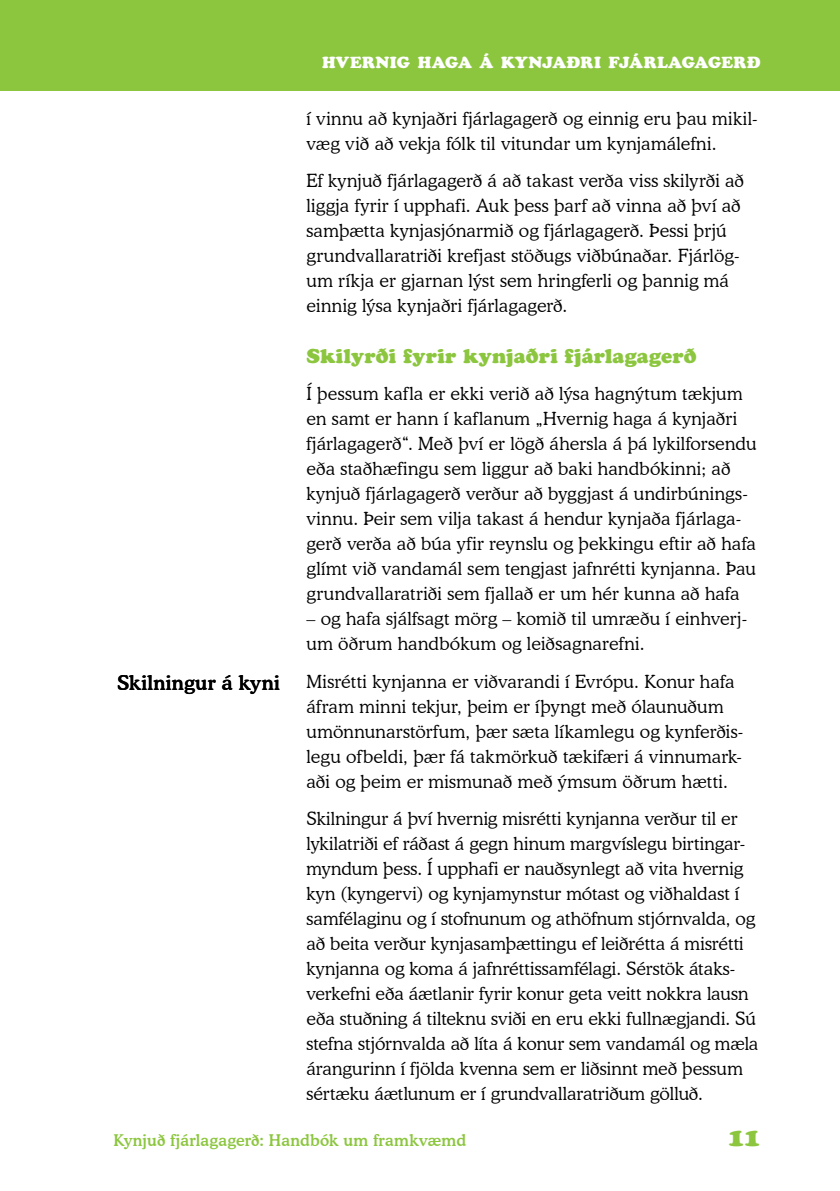
<style>
.page{position:relative;width:840px;height:1191px;background:#fff}
.page>*{position:absolute;margin:0;border:0;box-sizing:border-box;transform-origin:0 0}
.t1{font:26px "Cooper Black Std";color:#8cc63f}
.t2{font:20px "Cooper Black Std";letter-spacing:.01em;color:#8cc63f}
.t3{font:500 20px "Cooper BT";letter-spacing:.015em;color:#000}
.t4{font:300 18px/25px "Cooper BT";letter-spacing:.005em;color:#000}
.t5{font:500 16px "Cooper BT";letter-spacing:.015em;color:#8cc63f}
.t6{font:16px "Cooper Black Std";letter-spacing:.025em;color:#fff}
</style>
<div class="page">
<div style="left:0;top:0;width:839px;height:91px;background:#8cc63f"></div>
<p class="t3" style="left:117px;top:670px;width:164px">Skilningur á kyni</p>
<p class="t6" style="left:322px;top:53px;width:440px">HVERNIG HAGA Á KYNJAÐRI FJÁRLAGAGERÐ</p>
<p class="t4" style="left:306px;top:106px;width:451px">í vinnu að kynjaðri fjárlagagerð og einnig eru þau mikil&shy;væg við að vekja fólk til vitundar um kynjamálefni.</p>
<p class="t4" style="left:306px;top:168px;width:439px">Ef kynjuð fjárlagagerð á að takast verða viss skilyrði að liggja fyrir í upphafi. Auk þess þarf að vinna að því að samþætta kynjasjónarmið og fjárlagagerð. Þessi þrjú grundvallaratriði krefjast stöðugs viðbúnaðar. Fjárlög&shy;um ríkja er gjarnan lýst sem hringferli og þannig má einnig lýsa kynjaðri fjárlagagerð.</p>
<p class="t2" style="left:306px;top:343px;width:391px">SKILYRÐI FYRIR KYNJAÐRI FJÁRLAGAGERÐ</p>
<p class="t4" style="left:306px;top:381px;width:451px">Í þessum kafla er ekki verið að lýsa hagnýtum tækjum en samt er hann í kaflanum „Hvernig haga á kynjaðri fjárlagagerð“. Með því er lögð áhersla á þá lykilforsendu eða staðhæfingu sem liggur að baki handbókinni; að kynjuð fjárlagagerð verður að byggjast á undirbúnings&shy;vinnu. Þeir sem vilja takast á hendur kynjaða fjárlaga&shy;gerð verða að búa yfir reynslu og þekkingu eftir að hafa glímt við vandamál sem tengjast jafnrétti kynjanna. Þau grundvallaratriði sem fjallað er um hér kunna að hafa</p>
<p class="t4" style="left:306px;top:606px;width:442px">– og hafa sjálfsagt mörg – komið til umræðu í einhverj&shy;um öðrum handbókum og leiðsagnarefni.</p>
<p class="t4" style="left:306px;top:668px;width:437px">Misrétti kynjanna er viðvarandi í Evrópu. Konur hafa áfram minni tekjur, þeim er íþyngt með ólaunuðum umönnunarstörfum, þær sæta líkamlegu og kyn-ferðis&shy;legu ofbeldi, þær fá takmörkuð tækifæri á vinnumark&shy;aði og þeim er mismunað með ýmsum öðrum hætti.</p>
<p class="t4" style="left:306px;top:806px;width:453px">Skilningur á því hvernig misrétti kynjanna verður til er lykilatriði ef ráðast á gegn hinum margvíslegu birtingar&shy;myndum þess. Í upphafi er nauðsynlegt að vita hvernig kyn (kyngervi) og kynjamynstur mótast og viðhaldast í samfélaginu og í stofnunum og athöfnum stjórnvalda, og að beita verður kynjasamþættingu ef leiðrétta á misrétti kynjanna og koma á jafnréttissamfélagi. Sérstök átaks&shy;verkefni eða áætlanir fyrir konur geta veitt nokkra lausn eða stuðning á tilteknu sviði en eru ekki fullnægjandi. Sú stefna stjórnvalda að líta á konur sem vandamál og mæla árangurinn í fjölda kvenna sem er liðsinnt með þessum sértæku áætlunum er í grund-vall-aratriðum gölluð.</p>
<p class="t5" style="left:113px;top:1130px;width:354px">Kynjuð fjárlagagerð: Handbók um framkvæmd</p>
<h1 class="t1" style="left:727px;top:1120px;width:16px">11</h1>
</div>
